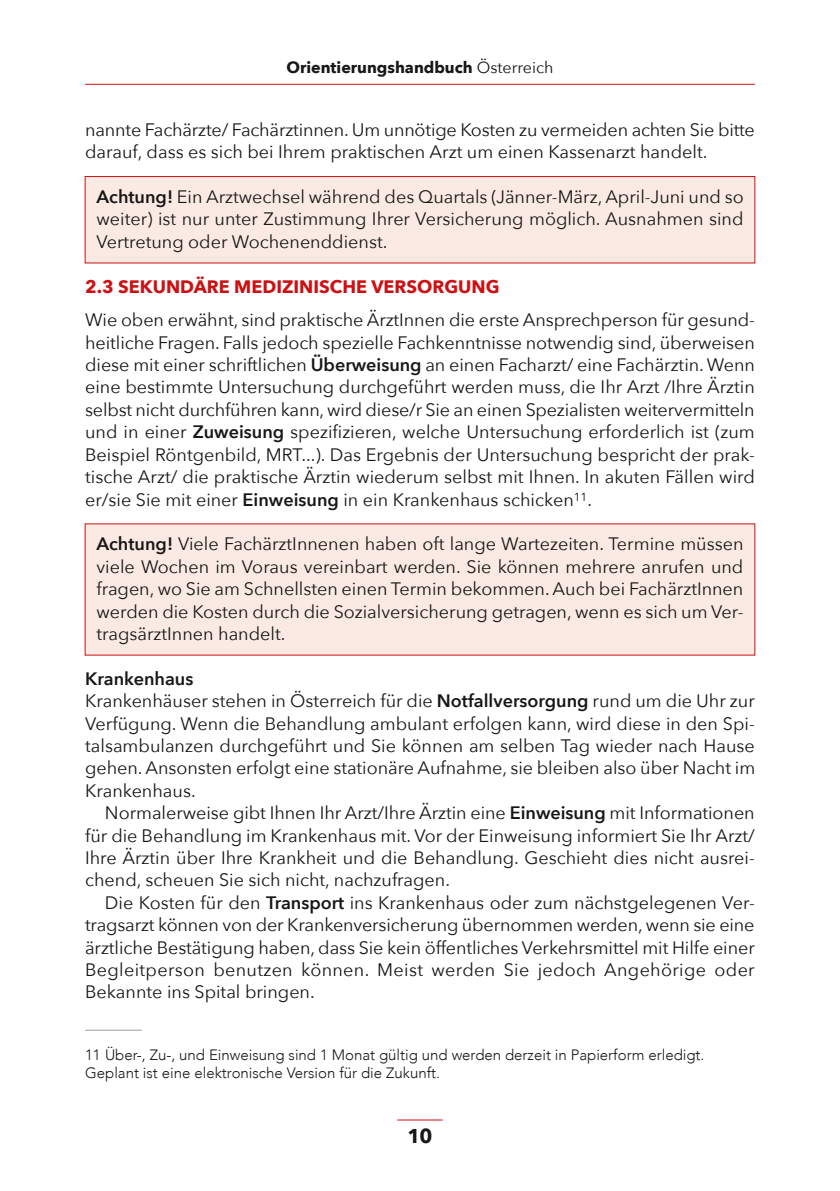
<style>
.page{position:relative;width:840px;height:1191px;background:#fff}
.page>*{position:absolute;margin:0;border:0;box-sizing:border-box;transform-origin:0 0}
.t1{font:700 20px "Avenir Next";color:#171715}
.t2{font:18px/22.4px "Avenir Next";color:#171715;text-align:justify}
.t3{font:700 18px "Avenir Next";color:#cc1013}
.t4{font:700 16px "Avenir Next";color:#171715}
.t5{font:300 15px/18px "Avenir";color:#171715}
.s1{font-weight:400}
.s2{font-weight:600}
</style>
<div class="page">
<hr style="left:85px;top:84px;width:669px;height:1px;background:#cc1013">
<hr style="left:397px;top:1119px;width:45px;height:1px;background:#cc1013">
<div style="left:85px;top:176px;width:669px;height:87px;background:#faeae3;border:1px solid #cc1013"></div>
<div style="left:85px;top:523px;width:669px;height:132px;background:#faeae3"></div>
<hr style="left:85px;top:1029px;width:57px;height:1px;background:#9b9c9c">
<p class="t4" style="left:286px;top:61px;width:268px">Orientierungshandbuch <span class="s1">Österreich</span></p>
<p class="t2" style="left:85px;top:118px;width:670px">nannte Fachärzte/ Fachärztinnen. Um unnötige Kosten zu vermeiden achten Sie bitte darauf, dass es sich bei Ihrem praktischen Arzt um einen Kassenarzt handelt.</p>
<p class="t2" style="left:96px;top:185px;width:648px"><span class="s2">Achtung!</span> Ein Arztwechsel während des Quartals (Jänner-März, April-Juni und so weiter) ist nur unter Zustimmung Ihrer Versicherung möglich. Ausnahmen sind Vertretung oder Wochenenddienst.</p>
<p class="t3" style="left:85px;top:276px;width:416px">2.3 SEKUNDÄRE MEDIZINISCHE VERSORGUNG</p>
<p class="t2" style="left:85px;top:308px;width:671px">Wie oben erwähnt, sind praktische ÄrztInnen die erste Ansprechperson für gesund&shy;heitliche Fragen. Falls jedoch spezielle Fachkenntnisse notwendig sind, überweisen diese mit einer schriftlichen <span class="s2">Überweisung</span> an einen Facharzt/ eine Fachärztin. Wenn eine bestimmte Untersuchung durchgeführt werden muss, die Ihr Arzt /Ihre Ärztin selbst nicht durchführen kann, wird diese/r Sie an einen Spezialisten weitervermitteln und in einer <span class="s2">Zuweisung</span> spezifizieren, welche Untersuchung erforderlich ist (zum Beispiel Röntgenbild, MRT...). Das Ergebnis der Untersuchung bespricht der prak&shy;tische Arzt/ die praktische Ärztin wiederum selbst mit Ihnen. In akuten Fällen wird er/sie Sie mit einer <span class="s2">Einweisung</span> in ein Krankenhaus schicken<sup>11</sup>.</p>
<p class="t2" style="left:96px;top:532px;width:648px"><span class="s2">Achtung!</span> Viele FachärztInnenen haben oft lange Wartezeiten. Termine müssen viele Wochen im Voraus vereinbart werden. Sie können mehrere anrufen und fragen, wo Sie am Schnellsten einen Termin bekommen. Auch bei FachärztInnen werden die Kosten durch die Sozialversicherung getragen, wenn es sich um Ver&shy;tragsärztInnen handelt.</p>
<p class="t2" style="left:85px;top:667px;width:671px;text-align:left"><span class="s2">Krankenhaus<br></span>Krankenhäuser stehen in Österreich für die <span class="s2">Notfallversorgung</span> rund um die Uhr zur Verfügung. Wenn die Behandlung ambulant erfolgen kann, wird diese in den Spi&shy;talsambulanzen durchgeführt und Sie können am selben Tag wieder nach Hause gehen. Ansonsten erfolgt eine stationäre Aufnahme, sie bleiben also über Nacht im Krankenhaus.</p>
<p class="t2" style="left:85px;top:801px;width:670px;text-indent:20px">Normalerweise gibt Ihnen Ihr Arzt/Ihre Ärztin eine <span class="s2">Einweisung</span> mit Informationen für die Behandlung im Krankenhaus mit. Vor der Einweisung informiert Sie Ihr Arzt/ Ihre Ärztin über Ihre Krankheit und die Behandlung. Geschieht dies nicht ausrei&shy;chend, scheuen Sie sich nicht, nachzufragen.</p>
<p class="t2" style="left:85px;top:891px;width:670px;text-indent:20px">Die Kosten für den <span class="s2">Transport</span> ins Krankenhaus oder zum nächstgelegenen Ver&shy;tragsarzt können von der Krankenversicherung übernommen werden, wenn sie eine ärztliche Bestätigung haben, dass Sie kein öffentliches Verkehrsmittel mit Hilfe einer Begleitperson benutzen können. Meist werden Sie jedoch Angehörige oder Bekannte ins Spital bringen.</p>
<p class="t5" style="left:85px;top:1045px;width:620px">11 Über-, Zu-, und Einweisung sind 1 Monat gültig und werden derzeit in Papierform erledigt.<br>Geplant ist eine elektronische Version für die Zukunft.</p>
<p class="t1" style="left:407px;top:1124px;width:26px">10</p>
</div>
